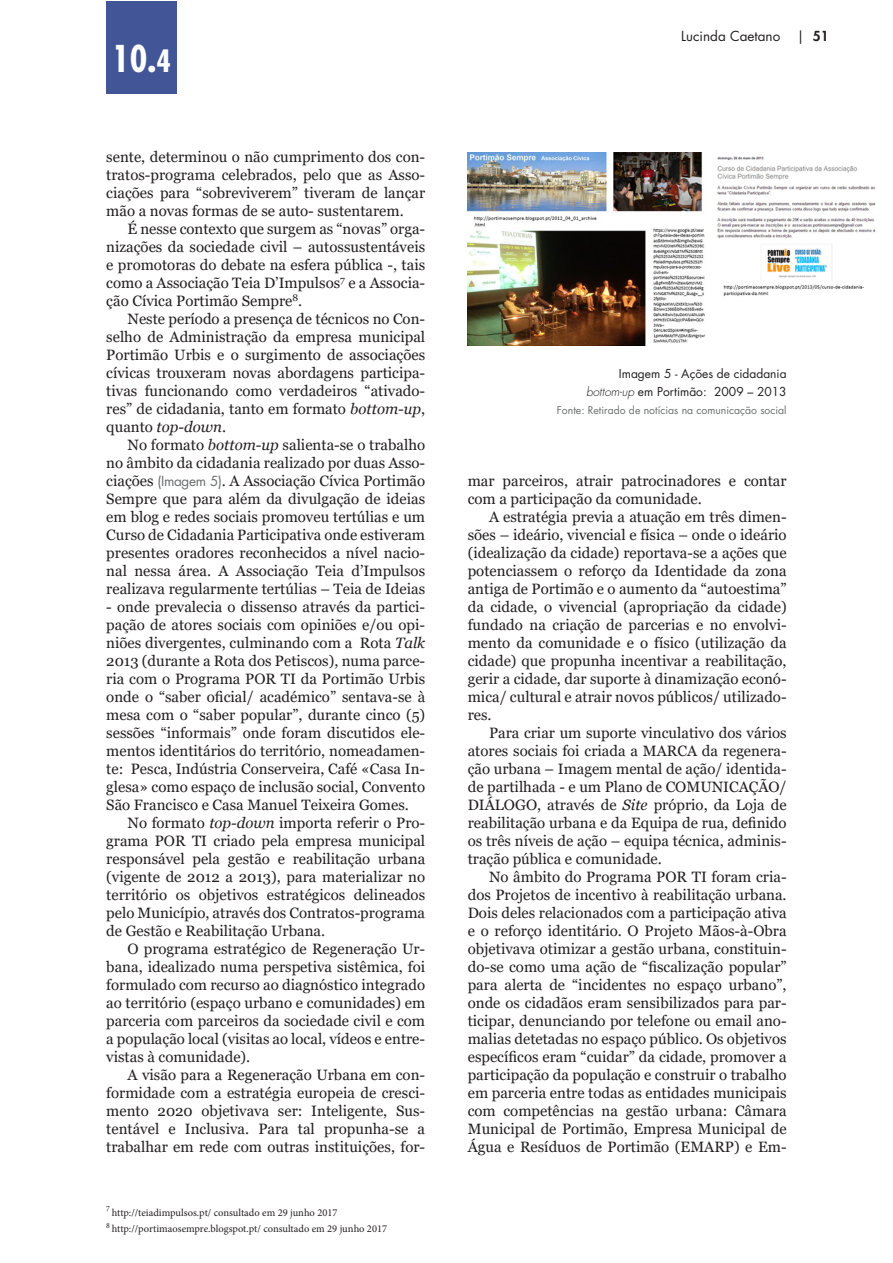
<style>
.page{position:relative;width:893px;height:1263px;background:#fff}
.page>*{position:absolute;margin:0;border:0;box-sizing:border-box;transform-origin:0 0}
.t1{font:700 condensed 36px "Futura Std";color:#fff}
.t2{font:15px/18px "Georgia";color:#231f20;text-align:justify}
.t3{font:13.5px "Futura Std";color:#231f20}
.t4{font:12px/18px "Futura Std";color:#231f20;text-align:right}
.t5{font:10.5px/16.2px "Minion Pro";color:#231f20}
.t6{font:10.5px "Futura Std";color:#6b6d6e}
.s1{font-size:30px}
.s2{font-style:italic}
.s3{font-family:"Futura Std";font-size:13.5px;color:#6b6d6e}
.s4{font-weight:800}
.s5{font-weight:300;font-style:italic}
</style>
<div class="page">
<div style="left:106px;top:1px;width:71px;height:93px;background:#425597"></div>
<img style="left:468px;top:152px;width:408px;height:193px">
<h1 class="t1" style="left:112px;top:37px;width:60px">10.<span class="s1">4</span></h1>
<p class="t2" style="left:106px;top:148px;width:320px">sente, determinou o não cumprimento dos con&shy;tratos-programa celebrados, pelo que as Asso&shy;ciações para “sobreviverem” tiveram de lançar mão a novas formas de se auto- sustentarem.</p>
<p class="t2" style="left:106px;top:220px;width:320px;text-indent:21px">É nesse contexto que surgem as “novas” orga&shy;nizações da sociedade civil – autossustentáveis e promotoras do debate na esfera pública -, tais como a Associação Teia D’Impulsos<sup>7</sup> e a Associa&shy;ção Cívica Portimão Sempre<sup>8</sup>.</p>
<p class="t2" style="left:106px;top:310px;width:320px;text-indent:21px">Neste período a presença de técnicos no Con&shy;selho de Administração da empresa municipal Portimão Urbis e o surgimento de associações cívicas trouxeram novas abordagens participa&shy;tivas funcionando como verdadeiros “ativado&shy;res” de cidadania, tanto em formato <span class="s2">bottom-up</span>, quanto <span class="s2">top-down</span>.</p>
<p class="t2" style="left:106px;top:436px;width:320px;text-indent:21px">No formato <span class="s2">bottom-up</span> salienta-se o trabalho no âmbito da cidadania realizado por duas Asso&shy;ciações <span class="s3">(Imagem 5)</span>. A Associação Cívica Portimão Sempre que para além da divulgação de ideias em blog e redes sociais promoveu tertúlias e um Curso de Cidadania Participativa onde estiveram presentes oradores reconhecidos a nível nacio&shy;nal nessa área. A Associação Teia d’Impulsos realizava regularmente tertúlias – Teia de Ideias</p>
<p class="t2" style="left:106px;top:598px;width:320px">- onde prevalecia o dissenso através da partici&shy;pação de atores sociais com opiniões e/ou opi&shy;niões divergentes, culminando com a Rota <span class="s2">Talk </span>2013 (durante a Rota dos Petiscos), numa parce&shy;ria com o Programa POR TI da Portimão Urbis onde o “saber oficial/ académico” sentava-se à mesa com o “saber popular”, durante cinco (5) sessões “informais” onde foram discutidos ele&shy;mentos identitários do território, nomeadamen&shy;te: Pesca, Indústria Conserveira, Café «Casa In&shy;glesa» como espaço de inclusão social, Convento São Francisco e Casa Manuel Teixeira Gomes.</p>
<p class="t2" style="left:106px;top:814px;width:320px;text-indent:21px">No formato <span class="s2">top-down</span> importa referir o Pro&shy;grama POR TI criado pela empresa municipal responsável pela gestão e reabilitação urbana (vigente de 2012 a 2013), para materializar no território os objetivos estratégicos delineados pelo Município, através dos Contratos-programa de Gestão e Reabilitação Urbana.</p>
<p class="t2" style="left:106px;top:940px;width:320px;text-indent:21px">O programa estratégico de Regeneração Ur&shy;bana, idealizado numa perspetiva sistêmica, foi formulado com recurso ao diagnóstico integrado ao território (espaço urbano e comunidades) em parceria com parceiros da sociedade civil e com a população local (visitas ao local, vídeos e entre&shy;vistas à comunidade).</p>
<p class="t2" style="left:106px;top:1066px;width:320px;text-indent:21px">A visão para a Regeneração Urbana em con&shy;formidade com a estratégia europeia de cresci&shy;mento 2020 objetivava ser: Inteligente, Sus&shy;tentável e Inclusiva. Para tal propunha-se a trabalhar em rede com outras instituições, for-</p>
<p class="t5" style="left:106px;top:1204px;width:282px"><sup>7</sup> http://teiadimpulsos.pt/ consultado em 29 junho 2017<br><sup>8</sup> http://portimaosempre.blogspot.pt/ consultado em 29 junho 2017</p>
<p class="t3" style="left:681px;top:28px;width:149px">Lucinda Caetano | <span class="s4">51</span></p>
<p class="t4" style="left:586px;top:365px;width:202px">Imagem 5 - Ações de cidadania <span class="s5">bottom-up</span> em Portimão: 2009 – 2013</p>
<p class="t6" style="left:557px;top:403px;width:231px">Fonte: Retirado de notícias na comunicação social</p>
<p class="t2" style="left:468px;top:472px;width:320px">mar parceiros, atrair patrocinadores e contar com a participação da comunidade.</p>
<p class="t2" style="left:468px;top:508px;width:320px;text-indent:21px">A estratégia previa a atuação em três dimen&shy;sões – ideário, vivencial e física – onde o ideário (idealização da cidade) reportava-se a ações que potenciassem o reforço da Identidade da zona antiga de Portimão e o aumento da “autoestima” da cidade, o vivencial (apropriação da cidade) fundado na criação de parcerias e no envolvi&shy;mento da comunidade e o físico (utilização da cidade) que propunha incentivar a reabilitação, gerir a cidade, dar suporte à dinamização econó&shy;mica/ cultural e atrair novos públicos/ utilizado&shy;res.</p>
<p class="t2" style="left:468px;top:724px;width:320px;text-indent:21px">Para criar um suporte vinculativo dos vários atores sociais foi criada a MARCA da regenera&shy;ção urbana – Imagem mental de ação/ identida&shy;de partilhada - e um Plano de COMUNICAÇÃO/ DIÁLOGO, através de <span class="s2">Site</span> próprio, da Loja de reabilitação urbana e da Equipa de rua, definido os três níveis de ação – equipa técnica, adminis&shy;tração pública e comunidade.</p>
<p class="t2" style="left:468px;top:868px;width:320px;text-indent:21px">No âmbito do Programa POR TI foram cria&shy;dos Projetos de incentivo à reabilitação urbana.<br>Dois deles relacionados com a participação ativa e o reforço identitário. O Projeto Mãos-à-Obra objetivava otimizar a gestão urbana, constituin&shy;do-se como uma ação de “fiscalização popular” para alerta de “incidentes no espaço urbano”, onde os cidadãos eram sensibilizados para par&shy;ticipar, denunciando por telefone ou email ano&shy;malias detetadas no espaço público. Os objetivos específicos eram “cuidar” da cidade, promover a participação da população e construir o trabalho em parceria entre todas as entidades municipais com competências na gestão urbana: Câmara Municipal de Portimão, Empresa Municipal de Água e Resíduos de Portimão (EMARP) e Em-</p>
</div>
